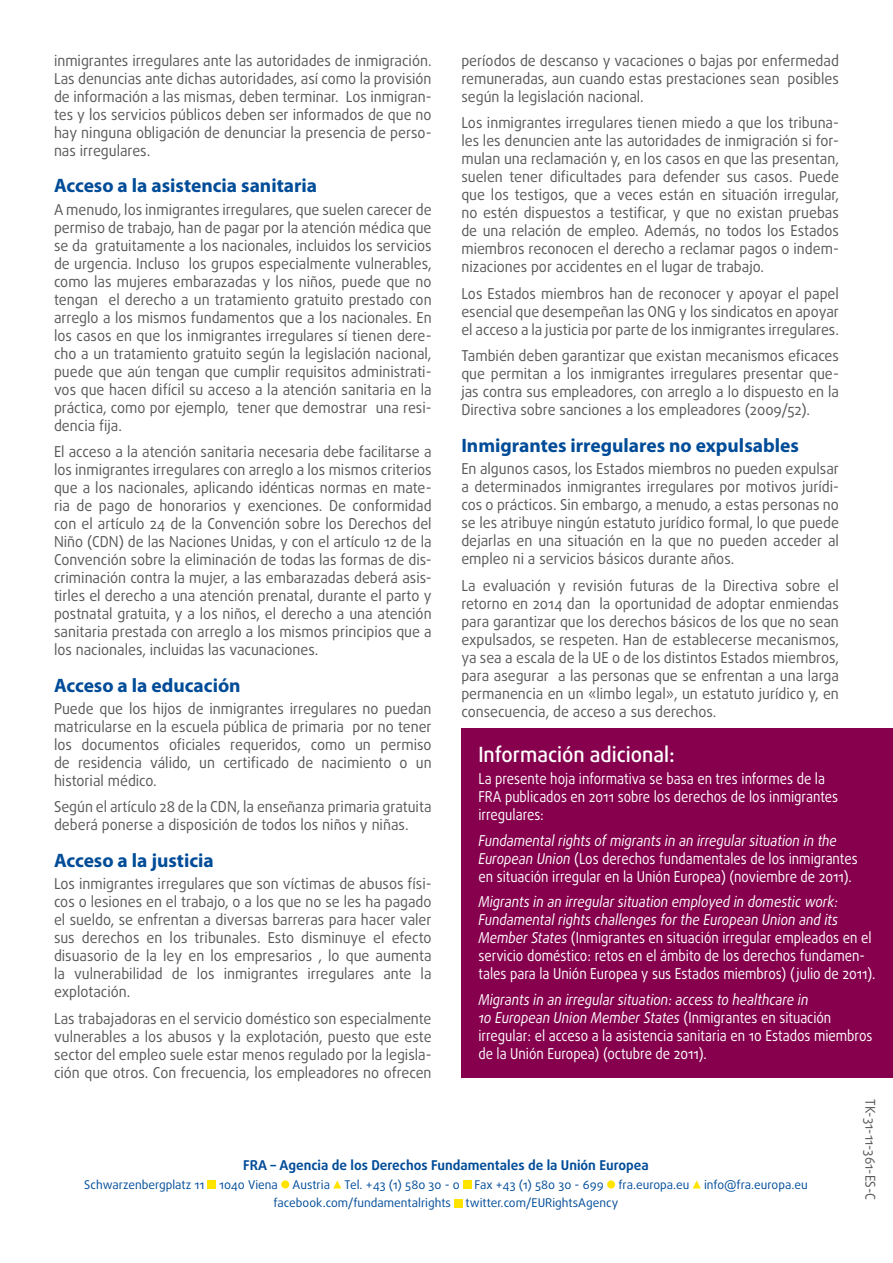
<style>
.page{position:relative;width:893px;height:1263px;background:#fff}
.page>*{position:absolute;margin:0;border:0;box-sizing:border-box;transform-origin:0 0}
.body{font:500 21px "Daxline Pro";color:#fff;scale:.95 1}
.sous-titre{font:700 19.5px "Myriad Pro";color:#004c98}
.body-2{font:15px/18px "Daxline Pro";color:#58585a;text-align:justify;scale:.95 1}
.further_info{font:15px/18px "Daxline Pro";color:#fff;scale:.88 1}
.t1{font:700 13.5px "Daxline Pro";color:#004c98}
.further_info-2{font:13.5px "Daxline Pro";color:#58585a;scale:.95 1}
.t2{font:12px "Daxline Pro";color:#004c98}
.s1{font-style:italic}
</style>
<div class="page">
<div style="left:461px;top:729px;width:432px;height:349px;background:#87004e"></div>
<div style="left:208px;top:1180px;width:8px;height:8px;background:#ffe400"></div>
<div style="left:281px;top:1180px;width:8px;height:8px;background:#ffe400;border-radius:50%"></div>
<svg style="left:333px;top:1180px;width:8px;height:8px"></svg>
<div style="left:463px;top:1180px;width:8px;height:8px;background:#ffe400"></div>
<div style="left:607px;top:1180px;width:8px;height:8px;background:#ffe400;border-radius:50%"></div>
<svg style="left:693px;top:1180px;width:8px;height:8px"></svg>
<div style="left:454px;top:1199px;width:8px;height:8px;background:#ffe400"></div>
<p class="body-2" style="left:461px;top:51px;width:399px">períodos de descanso y vacaciones o bajas por enfermedad remuneradas, aun cuando estas prestaciones sean posibles según la legislación nacional.</p>
<p class="body-2" style="left:461px;top:114px;width:399px">Los inmigrantes irregulares tienen miedo a que los tribuna&shy;les les denuncien ante las autoridades de inmigración si for&shy;mulan una reclamación y, en los casos en que las presentan, suelen tener dificultades para defender sus casos. Puede que los testigos, que a veces están en situación irregular, no estén dispuestos a testificar, y que no existan pruebas de una relación de empleo. Además, no todos los Estados miembros reconocen el derecho a reclamar pagos o indem&shy;nizaciones por accidentes en el lugar de trabajo.</p>
<p class="body-2" style="left:461px;top:284px;width:399px">Los Estados miembros han de reconocer y apoyar el papel esencial que desempeñan las ONG y los sindicatos en apoyar el acceso a la justicia por parte de los inmigrantes irregulares.</p>
<p class="body-2" style="left:461px;top:347px;width:399px">También deben garantizar que existan mecanismos eficaces que permitan a los inmigrantes irregulares presentar que&shy;jas contra sus empleadores, con arreglo a lo dispuesto en la Directiva sobre sanciones a los empleadores (2009/52).</p>
<p class="sous-titre" style="left:461px;top:434px;width:339px">Inmigrantes irregulares no expulsables</p>
<p class="body-2" style="left:461px;top:460px;width:399px">En algunos casos, los Estados miembros no pueden expulsar a determinados inmigrantes irregulares por motivos jurídi&shy;cos o prácticos. Sin embargo, a menudo, a estas personas no se les atribuye ningún estatuto jurídico formal, lo que puede dejarlas en una situación en la que no pueden acceder al empleo ni a servicios básicos durante años.</p>
<p class="body-2" style="left:461px;top:576px;width:399px">La evaluación y revisión futuras de la Directiva sobre el retorno en 2014 dan la oportunidad de adoptar enmiendas para garantizar que los derechos básicos de los que no sean expulsados, se respeten. Han de establecerse mecanismos, ya sea a escala de la UE o de los distintos Estados miembros, para asegurar a las personas que se enfrentan a una larga permanencia en un «limbo legal», un estatuto jurídico y, en consecuencia, de acceso a sus derechos.</p>
<p class="body" style="left:478px;top:741px;width:208px">Información adicional:</p>
<p class="further_info" style="left:478px;top:770px;width:410px">La presente hoja informativa se basa en tres informes de la<br>FRA publicados en 2011 sobre los derechos de los inmigrantes irregulares:</p>
<p class="further_info" style="left:478px;top:831px;width:433px"><span class="s1">Fundamental rights of migrants in an irregular situation in the<br>European Union</span> (Los derechos fundamentales de los inmigrantes en situación irregular en la Unión Europea) (noviembre de 2011).</p>
<p class="further_info" style="left:478px;top:893px;width:453px"><span class="s1">Migrants in an irregular situation employed in domestic work:<br>Fundamental rights challenges for the European Union and its Member States</span> (Inmigrantes en situación irregular empleados en el servicio doméstico: retos en el ámbito de los derechos fundamen&shy;tales para la Unión Europea y sus Estados miembros) (julio de 2011).</p>
<p class="further_info" style="left:478px;top:990px;width:449px"><span class="s1">Migrants in an irregular situation: access to healthcare in<br>10 European Union Member States</span> (Inmigrantes en situación irregular: el acceso a la asistencia sanitaria en 10 Estados miembros de la Unión Europea) (octubre de 2011).</p>
<p class="further_info-2" style="left:879px;top:1099px;width:108px;rotate:90deg">TK-31-11-361-ES-C</p>
<p class="body-2" style="left:54px;top:51px;width:399px">inmigrantes irregulares ante las autoridades de inmigración.<br>Las denuncias ante dichas autoridades, así como la provisión de información a las mismas, deben terminar. Los inmigran&shy;tes y los servicios públicos deben ser informados de que no hay ninguna obligación de denunciar la presencia de perso&shy;nas irregulares.</p>
<p class="sous-titre" style="left:54px;top:175px;width:265px">Acceso a la asistencia sanitaria</p>
<p class="body-2" style="left:54px;top:200px;width:399px">A menudo, los inmigrantes irregulares, que suelen carecer de permiso de trabajo, han de pagar por la atención médica que se da gratuitamente a los nacionales, incluidos los servicios de urgencia. Incluso los grupos especialmente vulnerables, como las mujeres embarazadas y los niños, puede que no tengan el derecho a un tratamiento gratuito prestado con arreglo a los mismos fundamentos que a los nacionales. En los casos en que los inmigrantes irregulares sí tienen dere&shy;cho a un tratamiento gratuito según la legislación nacional, puede que aún tengan que cumplir requisitos administrati&shy;vos que hacen difícil su acceso a la atención sanitaria en la práctica, como por ejemplo, tener que demostrar una resi&shy;dencia fija.</p>
<p class="body-2" style="left:54px;top:443px;width:399px">El acceso a la atención sanitaria necesaria debe facilitarse a los inmigrantes irregulares con arreglo a los mismos criterios que a los nacionales, aplicando idénticas normas en mate&shy;ria de pago de honorarios y exenciones. De conformidad con el artículo 24 de la Convención sobre los Derechos del Niño (CDN) de las Naciones Unidas, y con el artículo 12 de la Convención sobre la eliminación de todas las formas de dis&shy;criminación contra la mujer, a las embarazadas deberá asis&shy;tirles el derecho a una atención prenatal, durante el parto y postnatal gratuita, y a los niños, el derecho a una atención sanitaria prestada con arreglo a los mismos principios que a los nacionales, incluidas las vacunaciones.</p>
<p class="sous-titre" style="left:54px;top:674px;width:188px">Acceso a la educación</p>
<p class="body-2" style="left:54px;top:699px;width:399px">Puede que los hijos de inmigrantes irregulares no puedan matricularse en la escuela pública de primaria por no tener los documentos oficiales requeridos, como un permiso de residencia válido, un certificado de nacimiento o un historial médico.</p>
<p class="body-2" style="left:54px;top:798px;width:399px">Según el artículo 28 de la CDN, la enseñanza primaria gratuita deberá ponerse a disposición de todos los niños y niñas.</p>
<p class="sous-titre" style="left:54px;top:849px;width:161px">Acceso a la justicia</p>
<p class="body-2" style="left:54px;top:875px;width:399px">Los inmigrantes irregulares que son víctimas de abusos físi&shy;cos o lesiones en el trabajo, o a los que no se les ha pagado el sueldo, se enfrentan a diversas barreras para hacer valer sus derechos en los tribunales. Esto disminuye el efecto disuasorio de la ley en los empresarios , lo que aumenta la vulnerabilidad de los inmigrantes irregulares ante la explotación.</p>
<p class="body-2" style="left:54px;top:1009px;width:399px">Las trabajadoras en el servicio doméstico son especialmente vulnerables a los abusos y la explotación, puesto que este sector del empleo suele estar menos regulado por la legisla&shy;ción que otros. Con frecuencia, los empleadores no ofrecen</p>
<p class="t1" style="left:243px;top:1156px;width:407px">FRA – Agencia de los Derechos Fundamentales de la Unión Europea</p>
<p class="t2" style="left:84px;top:1176px;width:725px">Schwarzenbergplatz 11 1040 Viena Austria Tel. +43 (1) 580 30 - 0 Fax +43 (1) 580 30 - 699 fra.europa.eu info@fra.europa.eu</p>
<p class="t2" style="left:274px;top:1195px;width:346px">facebook.com/fundamentalrights twitter.com/EURightsAgency</p>
</div>
